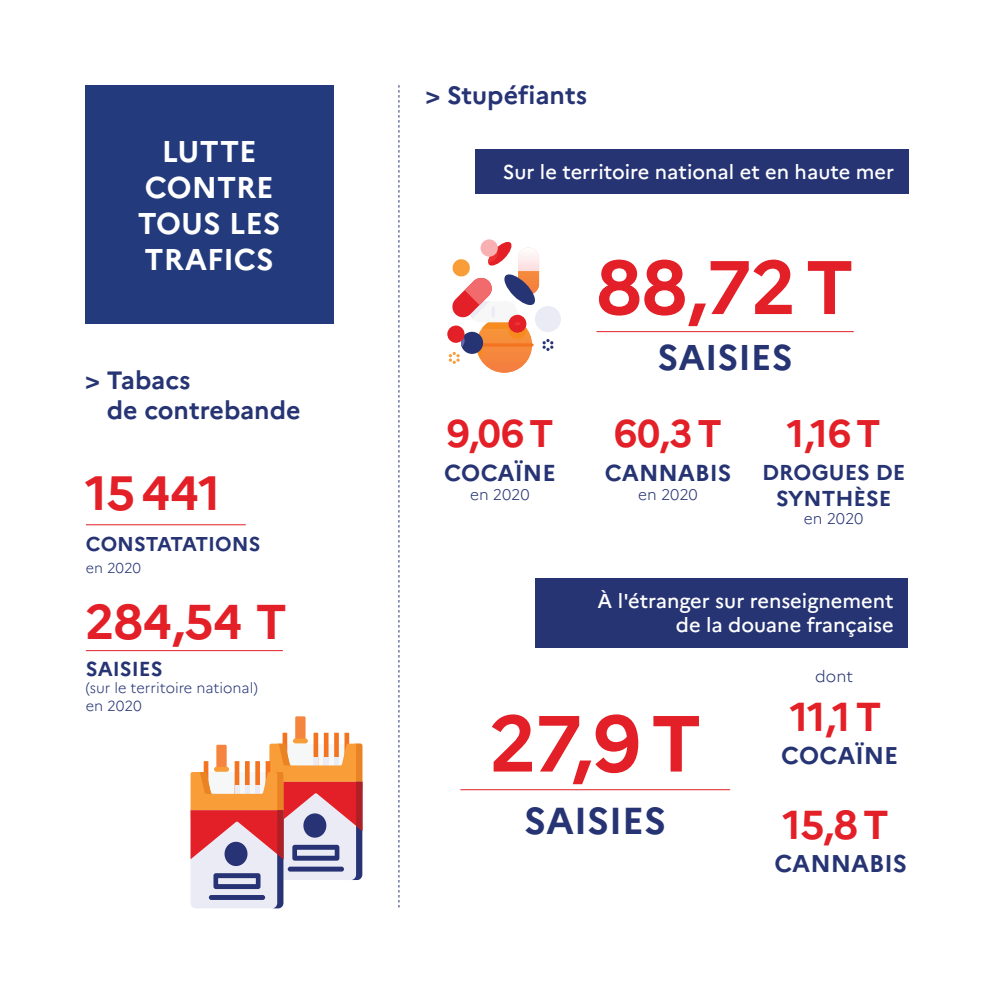
<style>
.page{position:relative;width:993px;height:993px;background:#fff}
.page>*{position:absolute;margin:0;border:0;box-sizing:border-box;transform-origin:0 0}
.t1{font:700 79.25px "Marianne";color:#e31f27}
.t2{font:700 75.5px "Marianne";color:#e31f27}
.t3{font:700 48.75px "Marianne";color:#e31f27}
.t4{font:700 48px "Marianne";letter-spacing:-.01em;color:#e31f27}
.t5{font:700 40.25px "Marianne";letter-spacing:.055em;color:#e31f27}
.t6{font:700 38.5px "Marianne";letter-spacing:.065em;color:#e31f27}
.t7{font:700 37.5px "Marianne";color:#263474}
.t8{font:700 35.75px "Marianne";color:#263474}
.t9{font:700 30px/36px "Marianne";color:#fff;text-align:center}
.t10{font:700 25px/30px "Marianne";color:#263474}
.t11{font:700 24.25px "Marianne";color:#263474}
.t12{font:700 23px "Marianne";color:#263474}
.t13{font:700 21.5px/25.8px "Marianne";color:#263474;text-align:center}
.t14{font:700 20.25px "Marianne";color:#263474}
.t15{font:500 20px/24px "Marianne";color:#fff;text-align:right}
.t16{font:700 20px "Marianne";letter-spacing:-.005em;color:#263474}
.t17{font:300 16.25px "Marianne";color:#263474}
.t18{font:300 15.5px "Marianne";color:#263474}
.t19{font:300 14.5px/17.2px "Marianne";color:#263474}
.t20{font:300 14.25px "Marianne";color:#263474}
</style>
<div class="page">
<div style="left:85px;top:85px;width:248px;height:238px;background:#233b7d"></div>
<svg style="left:190px;top:716px;width:172px;height:192px"></svg>
<hr style="left:86px;top:524px;width:160px;height:1px;background:#e31f27">
<hr style="left:86px;top:650px;width:197px;height:1px;background:#e31f27">
<div style="left:475px;top:149px;width:433px;height:44px;background:#263474"></div>
<img style="left:476px;top:317px;width:56px;height:55px;border-radius:28px">
<svg style="left:447px;top:240px;width:114px;height:124px"></svg>
<hr style="left:596px;top:331px;width:257px;height:1px;background:#e31f27">
<svg style="left:398px;top:85px;width:1px;height:822px"></svg>
<div style="left:535px;top:577px;width:372px;height:70px;background:#263474"></div>
<hr style="left:460px;top:789px;width:270px;height:1px;background:#e31f27">
<h3 class="t9" style="left:138px;top:133px;width:144px">LUTTE<br>CONTRE<br>TOUS LES<br>TRAFICS</h3>
<p class="t10" style="left:107px;top:365px;width:195px;text-indent:-22px">&gt; Tabacs<br>de contrebande</p>
<h3 class="t4" style="left:85px;top:463px;width:137px">15441</h3>
<p class="t16" style="left:86px;top:532px;width:176px">CONSTATATIONS</p>
<p class="t20" style="left:86px;top:559px;width:57px">en 2020</p>
<h3 class="t3" style="left:85px;top:592px;width:203px">284,54 T</h3>
<p class="t14" style="left:86px;top:656px;width:78px">SAISIES</p>
<p class="t19" style="left:86px;top:679px;width:173px">(sur le territoire national) en 2020</p>
<p class="t10" style="left:425px;top:80px;width:163px">&gt; Stupéfiants</p>
<p class="t15" style="left:502px;top:159px;width:393px">Sur le territoire national et en haute mer</p>
<h2 class="t2" style="left:596px;top:241px;width:259px">88,72T</h2>
<h3 class="t8" style="left:657px;top:335px;width:137px">SAISIES</h3>
<h3 class="t6" style="left:446px;top:410px;width:108px">9,06T</h3>
<h3 class="t6" style="left:614px;top:410px;width:109px">60,3T</h3>
<h3 class="t6" style="left:786px;top:410px;width:95px">1,16T</h3>
<p class="t12" style="left:444px;top:459px;width:113px">COCAÏNE</p>
<p class="t18" style="left:470px;top:484px;width:61px">en 2020</p>
<p class="t13" style="left:761px;top:459px;width:145px">DROGUES DE<br>SYNTHÈSE</p>
<p class="t18" style="left:803px;top:509px;width:61px">en 2020</p>
<p class="t12" style="left:604px;top:459px;width:128px">CANNABIS</p>
<p class="t18" style="left:638px;top:484px;width:61px">en 2020</p>
<p class="t15" style="left:597px;top:589px;width:297px">À l'étranger sur renseignement de la douane française</p>
<h1 class="t1" style="left:489px;top:694px;width:214px">27,9T</h1>
<h3 class="t7" style="left:524px;top:797px;width:143px">SAISIES</h3>
<p class="t17" style="left:815px;top:665px;width:39px">dont</p>
<h3 class="t5" style="left:789px;top:691px;width:93px">11,1T</h3>
<p class="t11" style="left:781px;top:740px;width:119px">COCAÏNE</p>
<h3 class="t5" style="left:782px;top:800px;width:108px">15,8T</h3>
<p class="t11" style="left:774px;top:848px;width:134px">CANNABIS</p>
</div>
